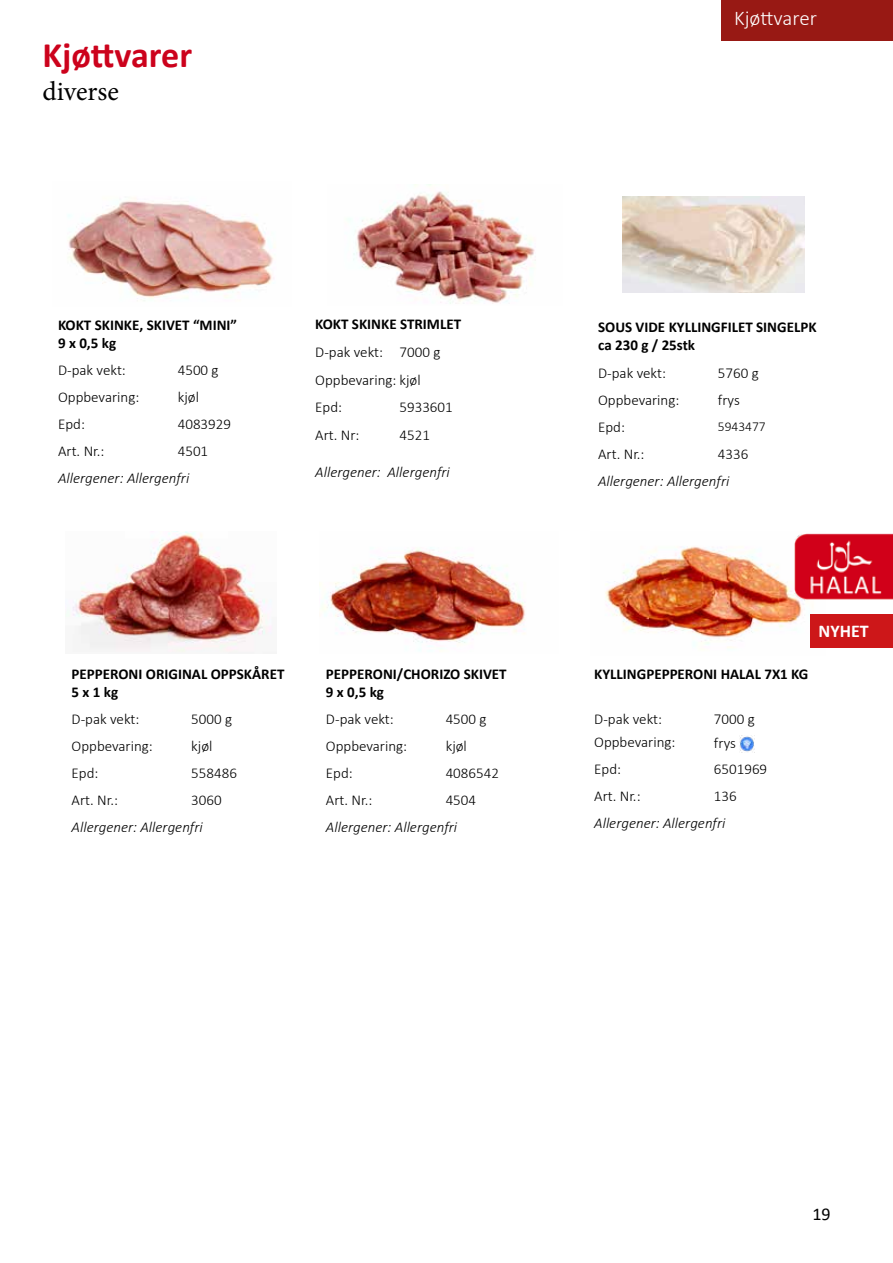
<style>
.page{position:relative;width:893px;height:1263px;background:#fff}
.page>*{position:absolute;margin:0;border:0;box-sizing:border-box;transform-origin:0 0}
.t1{font:700 36px "Calibri";color:#cc021c}
.t2{font:27px "Minion Pro";letter-spacing:-.005em;color:#000}
.t3{font:300 21px "Calibri";color:#fff}
.t4{font:700 18px "Calibri";color:#fff}
.t5{font:18px "Calibri";color:#000}
.t6{font:300 15px/27.9px "Calibri";color:#000}
.t7{font:700 15px/18px "Calibri";color:#000}
.t8{font:italic 300 15px "Calibri";color:#000}
.t9{font:300 13.5px "Calibri";color:#000}
</style>
<div class="page">
<img style="left:348px;top:185px;width:188px;height:119px">
<img style="left:68px;top:198px;width:207px;height:103px">
<img style="left:605px;top:533px;width:220px;height:115px">
<img style="left:739px;top:736px;width:15px;height:16px">
<img style="left:66px;top:531px;width:206px;height:122px">
<img style="left:320px;top:547px;width:205px;height:104px">
<img style="left:795px;top:534px;width:98px;height:66px">
<img style="left:623px;top:196px;width:182px;height:96px">
<div style="left:810px;top:615px;width:83px;height:33px;background:#cd1719"></div>
<div style="left:721px;top:0;width:172px;height:40px;background:#981914"></div>
<h1 class="t1" style="left:42px;top:30px;width:151px">Kjøttvarer</h1>
<h2 class="t2" style="left:42px;top:73px;width:78px">diverse</h2>
<h3 class="t3" style="left:734px;top:5px;width:84px">Kjøttvarer</h3>
<p class="t7" style="left:58px;top:316px;width:181px">KOKT SKINKE, SKIVET “MINI”<br>9 x 0,5 kg</p>
<p class="t6" style="left:58px;top:356px;width:69px">D-pak vekt:</p>
<p class="t6" style="left:178px;top:356px;width:42px">4500 g</p>
<p class="t6" style="left:58px;top:383px;width:83px">Oppbevaring:</p>
<p class="t6" style="left:178px;top:383px;width:23px">kjøl</p>
<p class="t6" style="left:58px;top:410px;width:28px">Epd:</p>
<p class="t6" style="left:178px;top:410px;width:55px">4083929</p>
<p class="t6" style="left:58px;top:437px;width:48px">Art. Nr.:</p>
<p class="t6" style="left:178px;top:437px;width:32px">4501</p>
<p class="t8" style="left:58px;top:468px;width:133px">Allergener: Allergenfri</p>
<p class="t7" style="left:315px;top:315px;width:147px">KOKT SKINKE STRIMLET</p>
<p class="t6" style="left:315px;top:338px;width:127px">D-pak vekt: 7000 g<br>Oppbevaring: kjøl<br>Epd:</p>
<p class="t6" style="left:400px;top:393px;width:55px">5933601</p>
<p class="t6" style="left:315px;top:421px;width:46px">Art. Nr:</p>
<p class="t6" style="left:400px;top:421px;width:32px">4521</p>
<p class="t8" style="left:315px;top:462px;width:136px">Allergener: Allergenfri</p>
<p class="t7" style="left:72px;top:665px;width:214px">PEPPERONI ORIGINAL OPPSKÅRET<br>5 x 1 kg</p>
<p class="t6" style="left:72px;top:705px;width:69px">D-pak vekt:</p>
<p class="t6" style="left:191px;top:705px;width:42px">5000 g</p>
<p class="t6" style="left:72px;top:732px;width:83px">Oppbevaring:</p>
<p class="t6" style="left:191px;top:732px;width:23px">kjøl</p>
<p class="t6" style="left:72px;top:759px;width:28px">Epd:</p>
<p class="t6" style="left:191px;top:759px;width:47px">558486</p>
<p class="t6" style="left:72px;top:786px;width:48px">Art. Nr.:</p>
<p class="t6" style="left:191px;top:786px;width:32px">3060</p>
<p class="t8" style="left:72px;top:817px;width:133px">Allergener: Allergenfri</p>
<p class="t7" style="left:326px;top:665px;width:182px">PEPPERONI/CHORIZO SKIVET<br>9 x 0,5 kg</p>
<p class="t6" style="left:326px;top:705px;width:69px">D-pak vekt:</p>
<p class="t6" style="left:446px;top:705px;width:42px">4500 g</p>
<p class="t6" style="left:326px;top:732px;width:83px">Oppbevaring:</p>
<p class="t6" style="left:446px;top:732px;width:23px">kjøl</p>
<p class="t6" style="left:326px;top:759px;width:28px">Epd:</p>
<p class="t6" style="left:446px;top:759px;width:55px">4086542</p>
<p class="t6" style="left:326px;top:786px;width:48px">Art. Nr.:</p>
<p class="t6" style="left:446px;top:786px;width:32px">4504</p>
<p class="t8" style="left:326px;top:818px;width:133px">Allergener: Allergenfri</p>
<p class="t7" style="left:598px;top:318px;width:220px">SOUS VIDE KYLLINGFILET SINGELPK ca 230 g / 25stk</p>
<p class="t6" style="left:598px;top:359px;width:69px">D-pak vekt:</p>
<p class="t6" style="left:718px;top:359px;width:42px">5760 g</p>
<p class="t6" style="left:598px;top:386px;width:83px">Oppbevaring:</p>
<p class="t6" style="left:718px;top:386px;width:23px">frys</p>
<p class="t6" style="left:598px;top:413px;width:28px">Epd:</p>
<p class="t9" style="left:718px;top:418px;width:49px">5943477</p>
<p class="t6" style="left:598px;top:440px;width:48px">Art. Nr.:</p>
<p class="t6" style="left:718px;top:440px;width:32px">4336</p>
<p class="t8" style="left:598px;top:472px;width:133px">Allergener: Allergenfri</p>
<p class="t4" style="left:819px;top:618px;width:52px">NYHET</p>
<p class="t7" style="left:594px;top:665px;width:216px">KYLLINGPEPPERONI HALAL 7X1 KG</p>
<p class="t6" style="left:594px;top:705px;width:69px">D-pak vekt:</p>
<p class="t6" style="left:714px;top:705px;width:42px">7000 g</p>
<p class="t6" style="left:594px;top:728px;width:83px">Oppbevaring:</p>
<p class="t6" style="left:714px;top:729px;width:23px">frys</p>
<p class="t6" style="left:594px;top:755px;width:28px">Epd:</p>
<p class="t6" style="left:714px;top:755px;width:55px">6501969</p>
<p class="t6" style="left:594px;top:782px;width:48px">Art. Nr.:</p>
<p class="t6" style="left:714px;top:782px;width:24px">136</p>
<p class="t8" style="left:594px;top:814px;width:133px">Allergener: Allergenfri</p>
<p class="t5" style="left:812px;top:1201px;width:20px">19</p>
</div>
